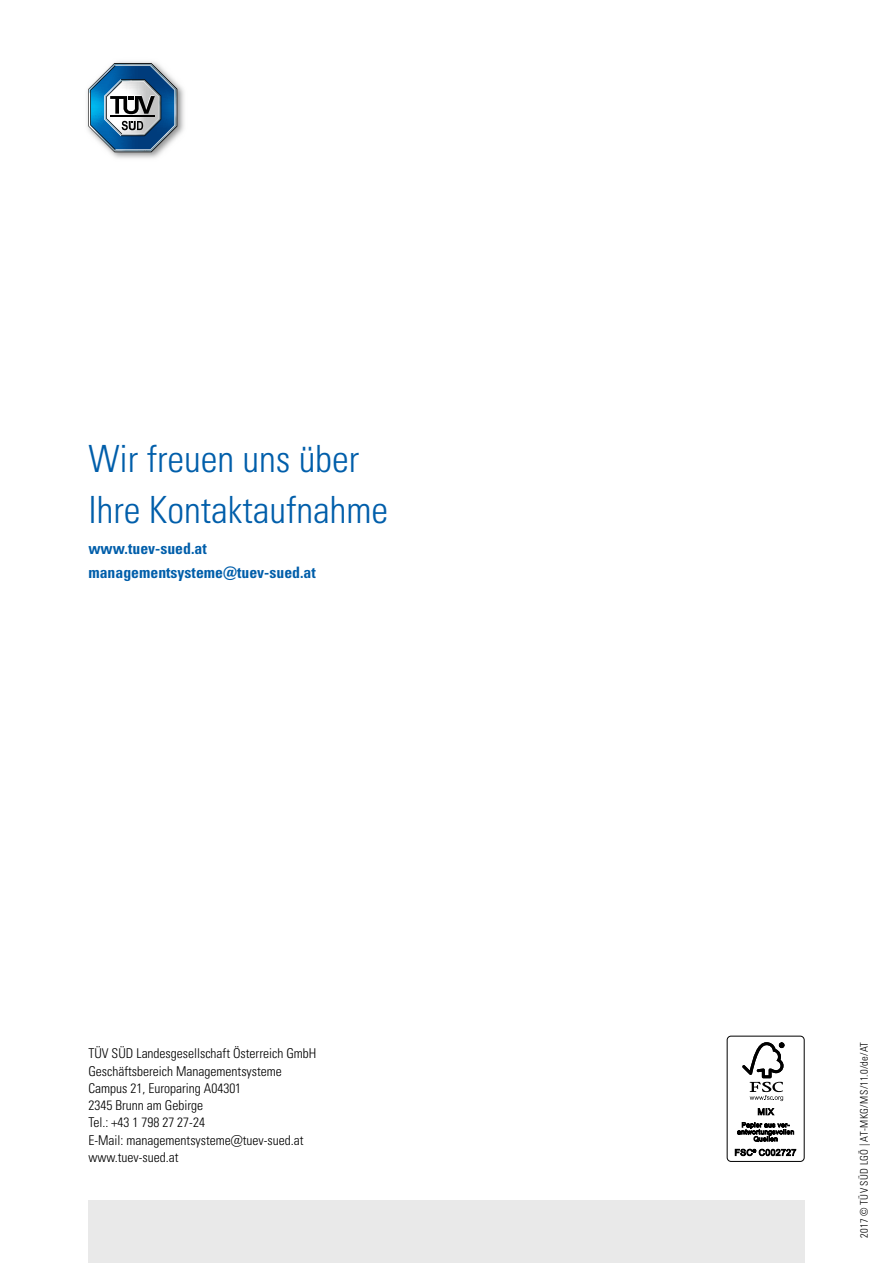
<style>
.page{position:relative;width:893px;height:1263px;background:#fff}
.page>*{position:absolute;margin:0;border:0;box-sizing:border-box;transform-origin:0 0}
.t1{font:37.5px/51px "Univers LTCYR 47 Light Cond";color:#005eaa}
.t2{font:15.75px/24px "Univers LTCYR 67 Bold Cond";color:#005eaa}
.t3{font:13.5px/17.2px "Univers LTCYR 47 Light Cond";color:#000}
.t4{font:10.5px "Univers LTCYR 47 Light Cond";letter-spacing:.03em;color:#000}
</style>
<div class="page">
<div style="left:88px;top:1200px;width:716px;height:63px;background:#e9e9e9"></div>
<img style="left:87px;top:61px;width:97px;height:98px">
<svg style="left:88px;top:63px;width:89px;height:89px"></svg>
<div style="left:727px;top:1036px;width:78px;height:126px;border:1px solid #000;border-radius:4px"></div>
<svg style="left:742px;top:1042px;width:42px;height:59px"></svg>
<svg style="left:758px;top:1108px;width:16px;height:8px"></svg>
<svg style="left:737px;top:1122px;width:57px;height:20px"></svg>
<svg style="left:735px;top:1149px;width:61px;height:7px"></svg>
<h1 class="t1" style="left:88px;top:431px;width:301px">Wir freuen uns über<br>Ihre Kontaktaufnahme</h1>
<p class="t2" style="left:88px;top:537px;width:229px">www.tuev-sued.at managementsysteme@tuev-sued.at</p>
<p class="t3" style="left:88px;top:1044px;width:229px">TÜV SÜD Landesgesellschaft Österreich GmbH<br>Geschäftsbereich Managementsysteme<br>Campus 21, Europaring A04301<br>2345 Brunn am Gebirge<br>Tel.: +43 1 798 27 27-24<br>E-Mail: managementsysteme@tuev-sued.at www.tuev-sued.at</p>
<p class="t4" style="left:857px;top:1238px;width:197px;rotate:-90deg">2017 © TÜV SÜD LGÖ | AT-MKG/MS/11.0/de/AT</p>
</div>
